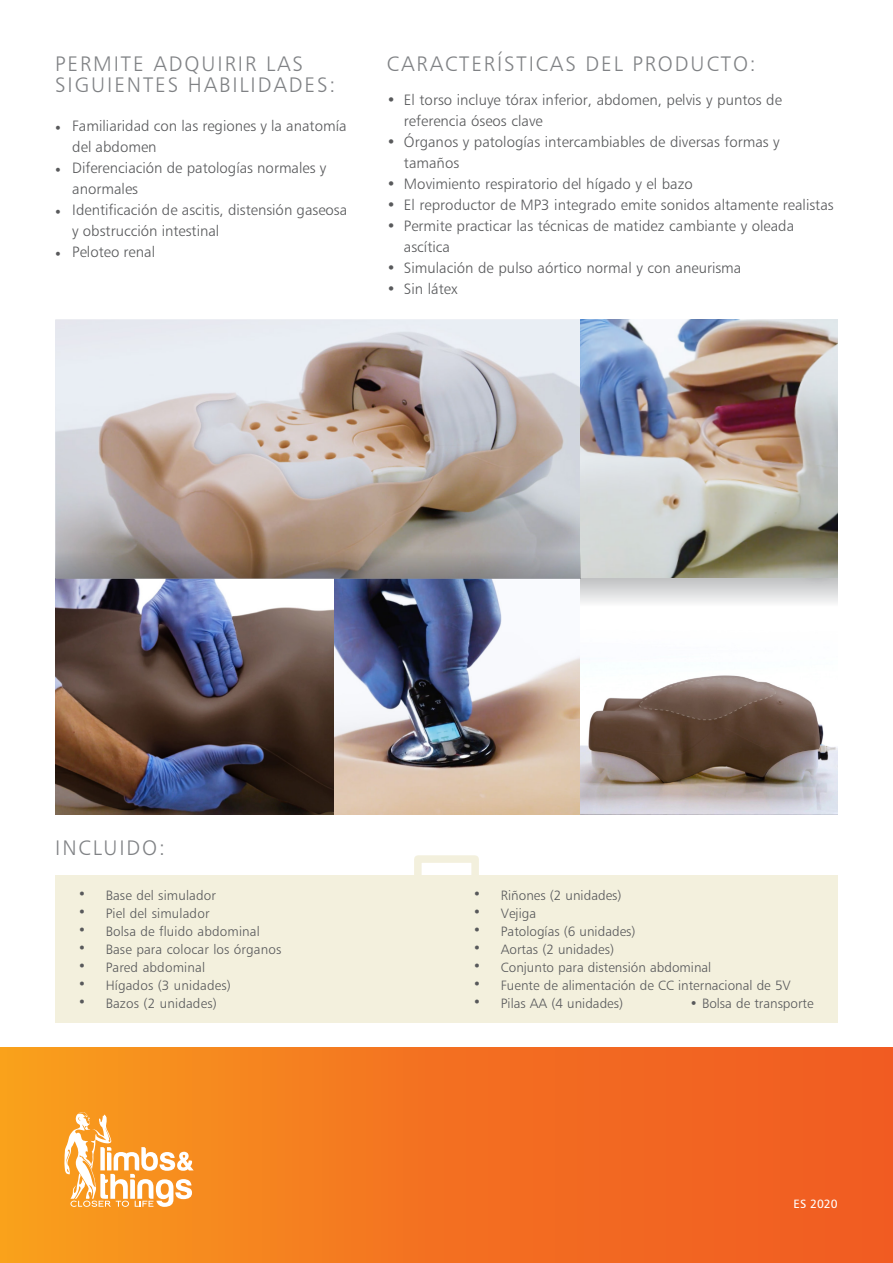
<style>
.page{position:relative;width:893px;height:1263px;background:#fff}
.page>*{position:absolute;margin:0;border:0;box-sizing:border-box;transform-origin:0 0}
.t1{font:21px/21px "Humanist 777 BT Light B";letter-spacing:.09em;color:#808285}
.t2{font:15px/21px "Humanist 777 BT Light B";color:#58595b}
.t3{font:13.5px "Humanist 777 BT Light B";color:#58595b}
.t4{font:12px "Humanist 777 BT Roman B";color:#fff}
.s1{font-family:"Minion Pro"}
.s2{font-family:"Helvetica";font-size:18px}
.s3{font-family:"Humanist 777 BT Bold B"}
</style>
<div class="page">
<div style="left:0;top:1047px;width:893px;height:216px;background:linear-gradient(to right,#f89a1d,#f05423)"></div>
<svg style="left:64px;top:1112px;width:130px;height:95px"></svg>
<div style="left:55px;top:875px;width:783px;height:147px;background:#f3f0dd"></div>
<div style="left:414px;top:855px;width:65px;height:27px;border:8px solid #f3f0dd"></div>
<img style="left:55px;top:578px;width:279px;height:236px">
<img style="left:334px;top:578px;width:246px;height:236px">
<svg style="left:55px;top:320px;width:525px;height:231px;background:#c4bab6"></svg>
<img style="left:580px;top:320px;width:258px;height:258px">
<svg style="left:580px;top:675px;width:258px;height:139px;background:#998b84"></svg>
<svg style="left:55px;top:551px;width:525px;height:27px;background:#8f857f"></svg>
<div style="left:580px;top:578px;width:258px;height:28px;background:linear-gradient(to bottom,#bfc0c1,#f7f8f9)"></div>
<h1 class="t1" style="left:55px;top:53px;width:281px">PERMITE ADQUIRIR LAS<br>SIGUIENTES HABILIDADES:</h1>
<h1 class="t1" style="left:387px;top:53px;width:370px">CARACTERÍSTICAS DEL PRODUCTO:</h1>
<p class="t2" style="left:404px;top:89px;width:379px;text-indent:-17px">• El torso incluye tórax inferior, abdomen, pelvis y puntos de referencia óseos clave</p>
<p class="t2" style="left:404px;top:131px;width:377px;text-indent:-17px">• Órganos y patologías intercambiables de diversas formas y tamaños</p>
<p class="t2" style="left:387px;top:173px;width:307px">• Movimiento respiratorio del hígado y el bazo</p>
<p class="t2" style="left:387px;top:194px;width:448px">• El reproductor de MP3 integrado emite sonidos altamente realistas</p>
<p class="t2" style="left:404px;top:215px;width:392px;text-indent:-17px">• Permite practicar las técnicas de matidez cambiante y oleada ascítica</p>
<p class="t2" style="left:387px;top:257px;width:356px">• Simulación de pulso aórtico normal y con aneurisma</p>
<p class="t2" style="left:387px;top:278px;width:72px">• Sin látex</p>
<p class="t2" style="left:72px;top:115px;width:276px;text-indent:-17px"><span class="s1">•</span> Familiaridad con las regiones y la anatomía del abdomen</p>
<p class="t2" style="left:72px;top:157px;width:256px;text-indent:-17px"><span class="s1">•</span> Diferenciación de patologías normales y anormales</p>
<p class="t2" style="left:72px;top:199px;width:277px;text-indent:-17px"><span class="s1">•</span> Identificación de ascitis, distensión gaseosa y obstrucción intestinal</p>
<p class="t2" style="left:55px;top:241px;width:101px"><span class="s1">•</span> Peloteo renal</p>
<h1 class="t1" style="left:55px;top:837px;width:111px">INCLUIDO:</h1>
<p class="t3" style="left:79px;top:886px;width:139px"><span class="s2">•</span> Base del simulador</p>
<p class="t3" style="left:79px;top:904px;width:132px"><span class="s2">•</span> Piel del simulador</p>
<p class="t3" style="left:79px;top:922px;width:183px"><span class="s2">•</span> Bolsa de fluido abdominal</p>
<p class="t3" style="left:79px;top:940px;width:204px"><span class="s2">•</span> Base para colocar los órganos</p>
<p class="t3" style="left:79px;top:958px;width:128px"><span class="s2">•</span> Pared abdominal</p>
<p class="t3" style="left:79px;top:976px;width:154px"><span class="s2">•</span> Hígados (3 unidades)</p>
<p class="t3" style="left:79px;top:994px;width:140px"><span class="s2">•</span> Bazos (2 unidades)</p>
<p class="t3" style="left:474px;top:886px;width:149px"><span class="s2">•</span> Riñones (2 unidades)</p>
<p class="t3" style="left:474px;top:904px;width:64px"><span class="s2">•</span> Vejiga</p>
<p class="t3" style="left:474px;top:922px;width:163px"><span class="s2">•</span> Patologías (6 unidades)</p>
<p class="t3" style="left:474px;top:940px;width:142px"><span class="s2">•</span> Aortas (2 unidades)</p>
<p class="t3" style="left:474px;top:958px;width:239px"><span class="s2">•</span> Conjunto para distensión abdominal</p>
<p class="t3" style="left:474px;top:976px;width:318px"><span class="s2">•</span> Fuente de alimentación de CC internacional de 5V</p>
<p class="t3" style="left:474px;top:994px;width:151px"><span class="s2">•</span> Pilas AA (4 unidades)</p>
<p class="t3" style="left:690px;top:994px;width:125px"><span class="s3">•</span> Bolsa de transporte</p>
<p class="t4" style="left:794px;top:1196px;width:46px">ES 2020</p>
</div>
